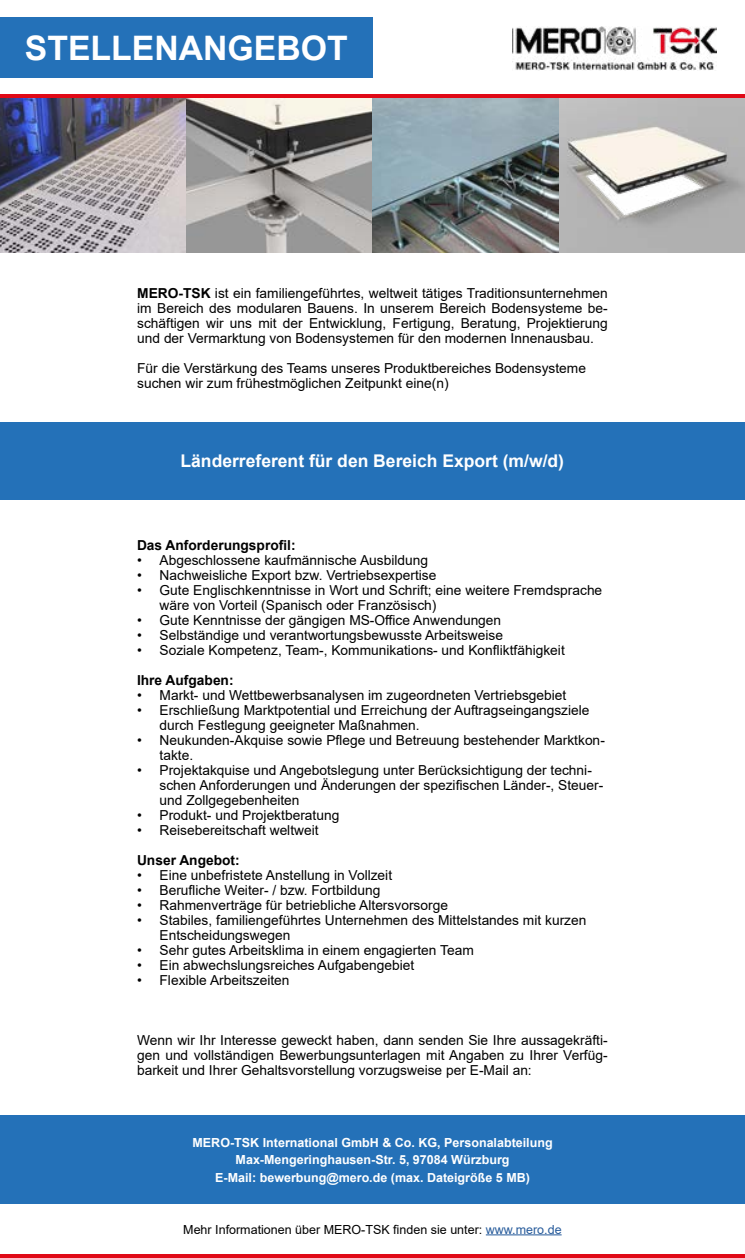
<style>
.page{position:relative;width:745px;height:1258px;background:#fff}
.page>*{position:absolute;margin:0;border:0;box-sizing:border-box;transform-origin:0 0}
.t1{font:700 33.75px "Arial";color:#fff}
.t2{font:700 17.5px "Arial";color:#fff}
.t3{font:13.75px/15px "Arial";color:#000}
.t4{font:700 13.75px "Arial";color:#000}
.t5{font:700 12.5px/17.5px "Arial";color:#fff;text-align:center}
.t6{font:12.5px "Arial";color:#000}
.s1{font-weight:700}
.s2{color:#275b9b}
</style>
<div class="page">
<img style="left:0;top:98px;width:744px;height:155px">
<img style="left:512px;top:27px;width:204px;height:44px">
<div style="left:0;top:18px;width:372px;height:60px;background:#2471b8"></div>
<div style="left:0;top:423px;width:744px;height:77px;background:#2471b8"></div>
<div style="left:0;top:1115px;width:744px;height:89px;background:#2471b8"></div>
<hr style="left:0;top:1254px;width:744px;height:4px;background:#e00916">
<hr style="left:0;top:94px;width:744px;height:4px;background:#e00916">
<hr style="left:485px;top:1234px;width:76px;height:1px;background:#275b9b">
<h1 class="t1" style="left:25px;top:24px;width:324px">STELLENANGEBOT</h1>
<p class="t3" style="left:137px;top:285px;width:472px;text-align:justify"><span class="s1">MERO-TSK</span> ist ein familiengeführtes, weltweit tätiges Traditionsunternehmen im Bereich des modularen Bauens. In unserem Bereich Bodensysteme be&shy;schäftigen wir uns mit der Entwicklung, Fertigung, Beratung, Projektierung und der Vermarktung von Bodensystemen für den modernen Innenausbau.</p>
<p class="t3" style="left:137px;top:360px;width:450px">Für die Verstärkung des Teams unseres Produktbereiches Bodensysteme suchen wir zum frühestmöglichen Zeitpunkt eine(n)</p>
<p class="t2" style="left:180px;top:449px;width:385px">Länderreferent für den Bereich Export (m/w/d)</p>
<p class="t4" style="left:137px;top:536px;width:160px">Das Anforderungsprofil:</p>
<p class="t3" style="left:137px;top:553px;width:292px">• Abgeschlossene kaufmännische Ausbildung</p>
<p class="t3" style="left:137px;top:568px;width:301px">• Nachweisliche Export bzw. Vertriebsexpertise</p>
<p class="t3" style="left:159px;top:583px;width:444px;text-indent:-22px">• Gute Englischkenntnisse in Wort und Schrift; eine weitere Fremdsprache wäre von Vorteil (Spanisch oder Französisch)</p>
<p class="t3" style="left:137px;top:613px;width:365px">• Gute Kenntnisse der gängigen MS-Office Anwendungen</p>
<p class="t3" style="left:137px;top:628px;width:367px">• Selbständige und verantwortungsbewusste Arbeitsweise</p>
<p class="t3" style="left:137px;top:643px;width:429px">• Soziale Kompetenz, Team-, Kommunikations- und Konfliktfähigkeit</p>
<p class="t4" style="left:137px;top:671px;width:98px">Ihre Aufgaben:</p>
<p class="t3" style="left:137px;top:688px;width:430px">• Markt- und Wettbewerbsanalysen im zugeordneten Vertriebsgebiet</p>
<p class="t3" style="left:159px;top:703px;width:431px;text-indent:-22px">• Erschließung Marktpotential und Erreichung der Auftragseingangsziele durch Festlegung geeigneter Maßnahmen.</p>
<p class="t3" style="left:159px;top:733px;width:446px;text-indent:-22px">• Neukunden-Akquise sowie Pflege und Betreuung bestehender Marktkon&shy;takte.</p>
<p class="t3" style="left:159px;top:763px;width:445px;text-indent:-22px">• Projektakquise und Angebotslegung unter Berücksichtigung der techni&shy;schen Anforderungen und Änderungen der spezifischen Länder-, Steuer&shy;und Zollgegebenheiten</p>
<p class="t3" style="left:137px;top:808px;width:204px">• Produkt- und Projektberatung</p>
<p class="t3" style="left:137px;top:823px;width:183px">• Reisebereitschaft weltweit</p>
<p class="t4" style="left:137px;top:851px;width:104px">Unser Angebot:</p>
<p class="t3" style="left:137px;top:868px;width:256px">• Eine unbefristete Anstellung in Vollzeit</p>
<p class="t3" style="left:137px;top:883px;width:245px">• Berufliche Weiter- / bzw. Fortbildung</p>
<p class="t3" style="left:137px;top:898px;width:312px">• Rahmenverträge für betriebliche Altersvorsorge</p>
<p class="t3" style="left:159px;top:913px;width:428px;text-indent:-22px">• Stabiles, familiengeführtes Unternehmen des Mittelstandes mit kurzen<br>Entscheidungswegen</p>
<p class="t3" style="left:137px;top:943px;width:338px">• Sehr gutes Arbeitsklima in einem engagierten Team</p>
<p class="t3" style="left:137px;top:958px;width:279px">• Ein abwechslungsreiches Aufgabengebiet</p>
<p class="t3" style="left:137px;top:973px;width:154px">• Flexible Arbeitszeiten</p>
<p class="t3" style="left:137px;top:1033px;width:472px;text-align:justify">Wenn wir Ihr Interesse geweckt haben, dann senden Sie Ihre aussagekräfti&shy;gen und vollständigen Bewerbungsunterlagen mit Angaben zu Ihrer Verfüg&shy;barkeit und Ihrer Gehaltsvorstellung vorzugsweise per E-Mail an:</p>
<p class="t5" style="left:192px;top:1134px;width:361px">MERO-TSK International GmbH &amp; Co. KG, Personalabteilung<br>Max-Mengeringhausen-Str. 5, 97084 Würzburg<br>E-Mail: bewerbung@mero.de (max. Dateigröße 5 MB)</p>
<p class="t6" style="left:183px;top:1220px;width:379px">Mehr Informationen über MERO-TSK finden sie unter: <span class="s2">www.mero.de</span></p>
</div>
